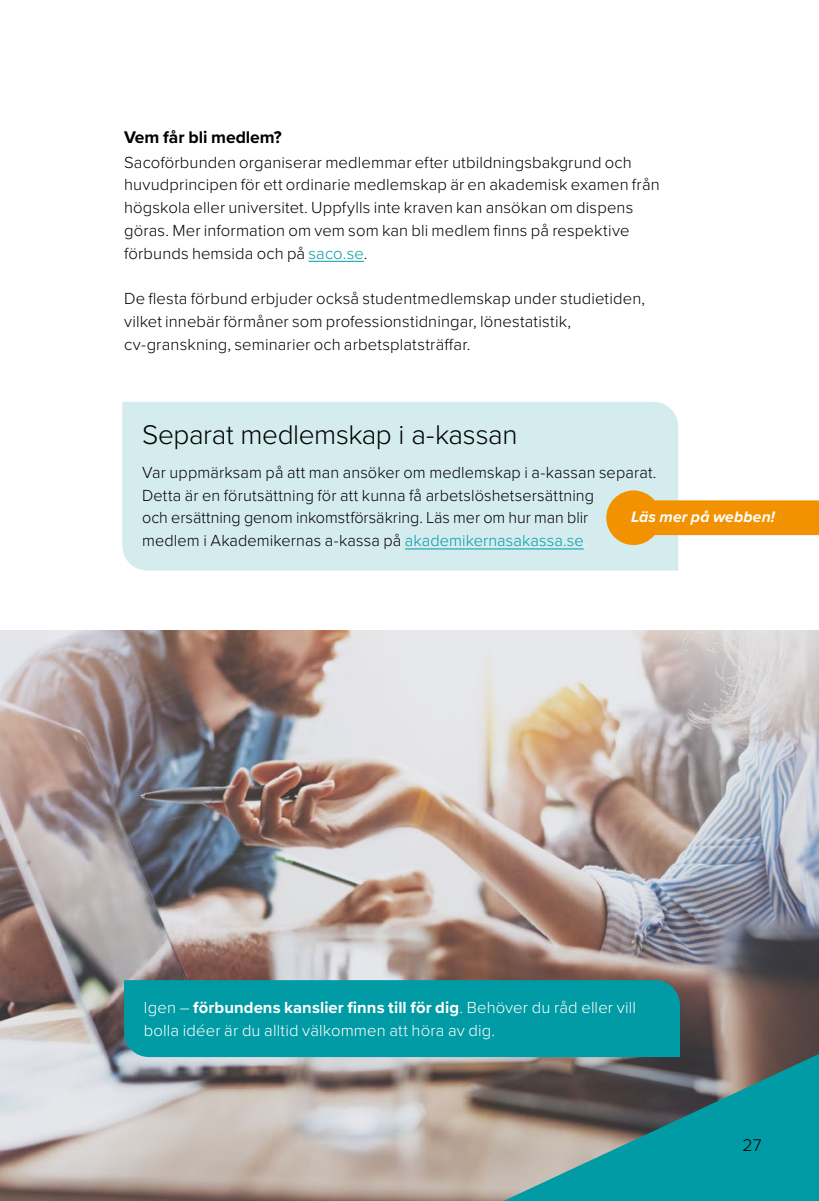
<style>
.page{position:relative;width:819px;height:1201px;background:#fff}
.page>*{position:absolute;margin:0;border:0;box-sizing:border-box;transform-origin:0 0}
.t1{font:300 28px "Proxima Nova";letter-spacing:-.015em;color:#000}
.t2{font:700 17.5px "Proxima Nova";letter-spacing:-.005em;color:#000}
.t3{font:300 17.5px "Proxima Nova";color:#000}
.t4{font:300 16.62px/22.8px "Proxima Nova";letter-spacing:.005em;color:#000}
.t5{font:300 16.62px/22.8px "Proxima Nova";letter-spacing:.005em;color:#fff}
.t6{font:italic 700 15.75px "Proxima Nova";letter-spacing:.005em;color:#fff}
.s1{color:#009ba4}
.s2{color:#fff}
.s3{font-weight:700}
</style>
<div class="page">
<img style="left:1px;top:630px;width:818px;height:570px">
<hr style="left:308px;top:261px;width:56px;height:1px;background:#009ba4">
<div style="left:124px;top:980px;width:556px;height:77px;background:#009ba4"></div>
<div style="left:122px;top:402px;width:556px;height:168px;background:#d5ecee"></div>
<hr style="left:405px;top:548px;width:178px;height:1px;background:#009ba4">
<svg style="left:606px;top:490px;width:213px;height:55px"></svg>
<svg style="left:453px;top:1041px;width:366px;height:159px"></svg>
<p class="t2" style="left:124px;top:124px;width:159px">Vem får bli medlem?</p>
<p class="t4" style="left:124px;top:150px;width:537px">Sacoförbunden organiserar medlemmar efter utbildningsbakgrund och huvudprincipen för ett ordinarie medlemskap är en akademisk examen från högskola eller universitet. Uppfylls inte kraven kan ansökan om dispens göras. Mer information om vem som kan bli medlem finns på respektive förbunds hemsida och på <span class="s1">saco.se</span>.</p>
<p class="t4" style="left:124px;top:286px;width:522px">De flesta förbund erbjuder också studentmedlemskap under studietiden, vilket innebär förmåner som professionstidningar, lönestatistik, cv-‑granskning, seminarier och arbetsplatsträffar.</p>
<h1 class="t1" style="left:142px;top:413px;width:377px">Separat medlemskap i a-kassan</h1>
<p class="t4" style="left:142px;top:460px;width:516px">Var uppmärksam på att man ansöker om medlemskap i a-kassan separat.<br>Detta är en förutsättning för att kunna få arbetslöshetsersättning<br>och ersättning genom inkomstförsäkring. Läs mer om hur man blir<br>medlem i Akademikernas a-kassa på <span class="s1">akademikernasakassa.se</span><span class="s2">.</span></p>
<p class="t6" style="left:631px;top:505px;width:145px">Läs mer på webben!</p>
<p class="t5" style="left:144px;top:995px;width:493px">Igen – <span class="s3">förbundens kanslier finns till för dig</span>. Behöver du råd eller vill bolla idéer är du alltid välkommen att höra av dig.</p>
<p class="t3" style="left:742px;top:1131px;width:20px">27</p>
</div>
